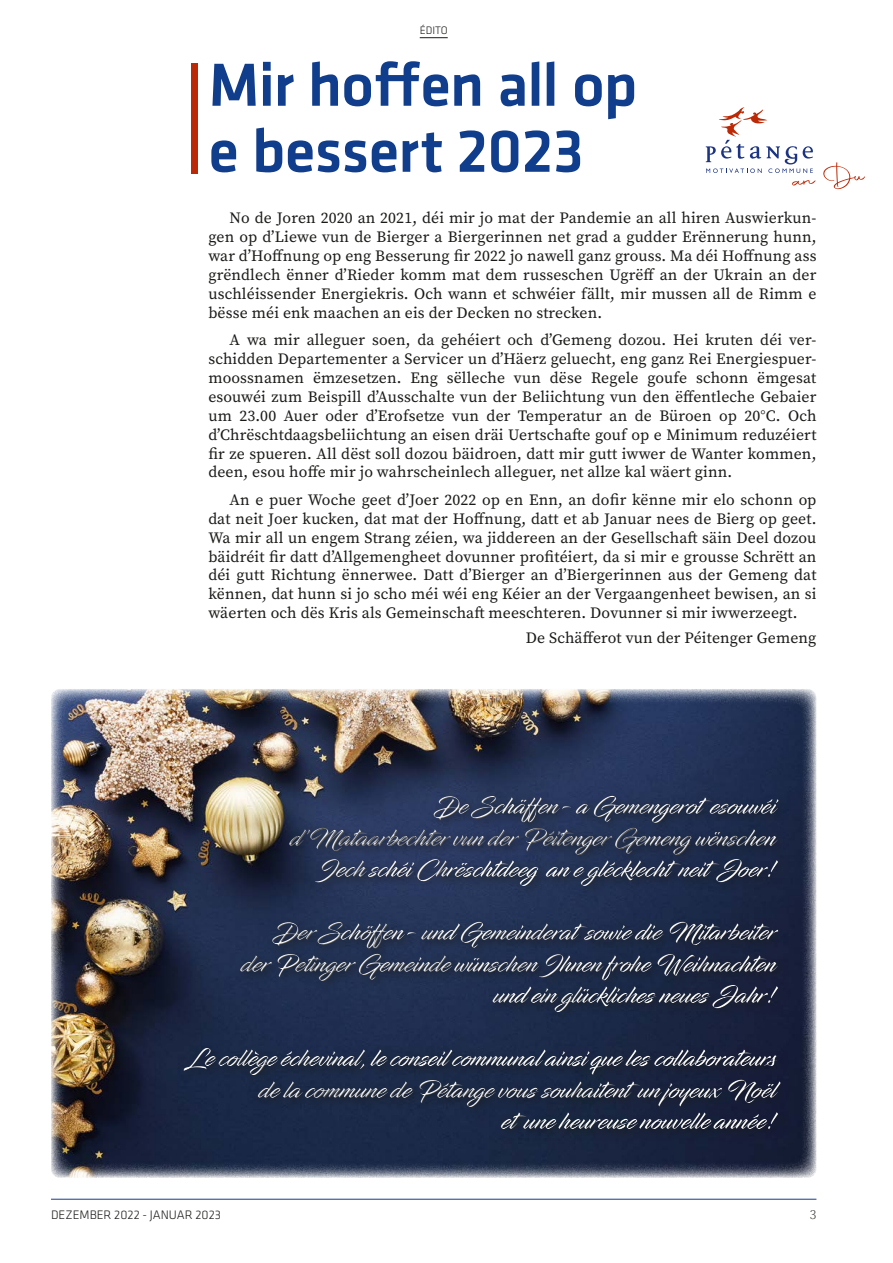
<style>
.page{position:relative;width:893px;height:1263px;background:#fff}
.page>*{position:absolute;margin:0;border:0;box-sizing:border-box;transform-origin:0 0}
.t1{font:500 63px/66px "Klavika";letter-spacing:-.015em;color:#103d8c}
.t2{font:24.75px/31.5px "Infinite Stroke Condensed Bolder";color:#fff;text-align:right}
.t3{font:15.75px/18.9px "Source Serif Pro";letter-spacing:.01em;color:#1a1a18;text-align:justify}
.t4{font:300 13.5px "Source Serif Pro";color:#1a1a18}
.t5{font:300 12.75px "Klavika";color:#1a1a18}
.t6{font:300 11.25px "Klavika";color:#1a1a18}
</style>
<div class="page">
<hr style="left:51px;top:1199px;width:765px;height:1px;background:#103d8c">
<img style="left:51px;top:689px;width:765px;height:489px">
<svg style="left:420px;top:37px;width:28px;height:1px"></svg>
<div style="left:191px;top:63px;width:7px;height:110px;background:#bc2906"></div>
<svg style="left:792px;top:180px;width:23px;height:5px"></svg>
<svg style="left:823px;top:162px;width:42px;height:27px"></svg>
<svg style="left:706px;top:107px;width:107px;height:66px"></svg>
<div style="left:178px;top:789px;width:615px;height:353px;background:#1a1a18;opacity:.65"></div>
<div style="left:183px;top:797px;width:599px;height:334px;background:#1a1a18;opacity:.75"></div>
<p class="t6" style="left:420px;top:24px;width:29px">ÉDITO</p>
<h1 class="t1" style="left:208px;top:53px;width:430px">Mir hoffen all op e bessert 2023</h1>
<p class="t3" style="left:208px;top:208px;width:610px;text-indent:21px">No de Joren 2020 an 2021, déi mir jo mat der Pandemie an all hiren Auswierkun&shy;gen op d’Liewe vun de Bierger a Biergerinnen net grad a gudder Erënnerung hunn, war d’Hoffnung op eng Besserung fir 2022 jo nawell ganz grouss. Ma déi Hoffnung ass grëndlech ënner d’Rieder komm mat dem russeschen Ugrëff an der Ukrain an der uschléissender Energiekris. Och wann et schwéier fällt, mir mussen all de Rimm e bësse méi enk maachen an eis der Decken no strecken.</p>
<p class="t3" style="left:208px;top:330px;width:610px;text-indent:21px">A wa mir alleguer soen, da gehéiert och d’Gemeng dozou. Hei kruten déi ver&shy;schidden Departementer a Servicer un d’Häerz geluecht, eng ganz Rei Energiespuer&shy;moossnamen ëmzesetzen. Eng sëlleche vun dëse Regele goufe schonn ëmgesat esouwéi zum Beispill d’Ausschalte vun der Beliichtung vun den ëffentleche Gebaier um 23.00 Auer oder d’Erofsetze vun der Temperatur an de Büroen op 20°C. Och d’Chrëschtdaagsbeliichtung an eisen dräi Uertschafte gouf op e Minimum reduzéiert fir ze spueren. All dëst soll dozou bäidroen, datt mir gutt iwwer de Wanter kommen, deen, esou hoffe mir jo wahrscheinlech alleguer, net allze kal wäert ginn.</p>
<p class="t3" style="left:208px;top:490px;width:610px;text-indent:21px">An e puer Woche geet d’Joer 2022 op en Enn, an dofir kënne mir elo schonn op dat neit Joer kucken, dat mat der Hoffnung, datt et ab Januar nees de Bierg op geet.<br>Wa mir all un engem Strang zéien, wa jiddereen an der Gesellschaft säin Deel dozou bäidréit fir datt d’Allgemengheet dovunner profitéiert, da si mir e grousse Schrëtt an déi gutt Richtung ënnerwee. Datt d’Bierger an d’Biergerinnen aus der Gemeng dat kënnen, dat hunn si jo scho méi wéi eng Kéier an der Vergaangenheet bewisen, an si wäerten och dës Kris als Gemeinschaft meeschteren. Dovunner si mir iwwerzeegt.</p>
<p class="t3" style="left:526px;top:628px;width:292px">De Schäfferot vun der Péitenger Gemeng</p>
<h2 class="t2" style="left:292px;top:790px;width:487px">De Schäffen- a Gemengerot esouwéi d’Mataarbechter vun der Péitenger Gemeng wënschen<br>Iech schéi Chrëschtdeeg an e glécklecht neit Joer!</h2>
<h2 class="t2" style="left:243px;top:916px;width:536px">Der Schöffen- und Gemeinderat sowie die Mitarbeiter der Petinger Gemeinde wünschen Ihnen frohe Weihnachten und ein glückliches neues Jahr!</h2>
<h2 class="t2" style="left:188px;top:1042px;width:591px">Le collège échevinal, le conseil communal ainsi que les collaborateurs de la commune de Pétange vous souhaitent un joyeux Noël<br>et une heureuse nouvelle année!</h2>
<p class="t5" style="left:51px;top:1208px;width:172px">DEZEMBER 2022 - JANUAR 2023</p>
<p class="t4" style="left:810px;top:1206px;width:8px">3</p>
</div>
